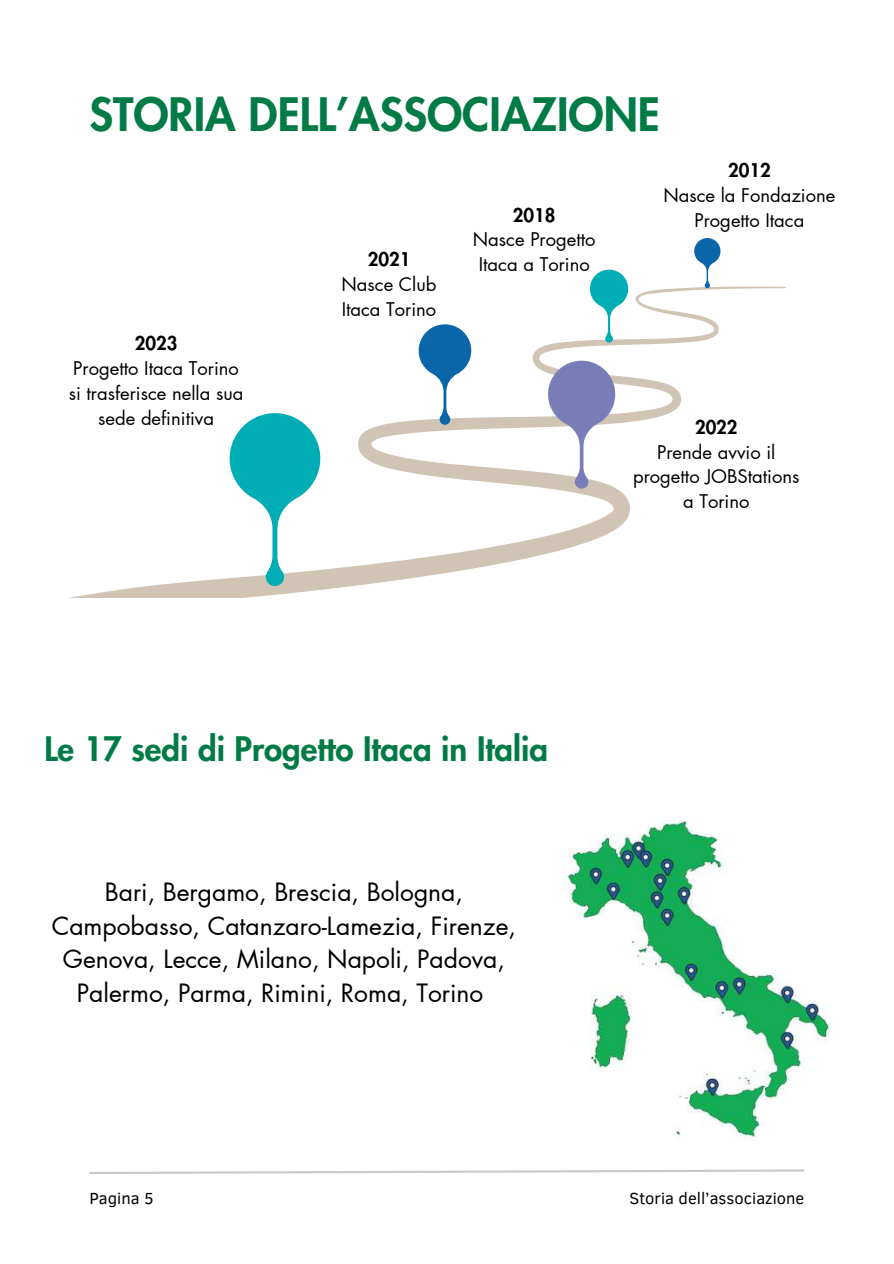
<style>
.page{position:relative;width:894px;height:1264px;background:#fff}
.page>*{position:absolute;margin:0;border:0;box-sizing:border-box;transform-origin:0 0}
.t1{font:800 45px "Futura LT Pro";color:#017b45}
.t2{font:800 33px "Futura LT Pro";color:#017b45}
.t3{font:24.6px/33.8px "Futura LT Pro";color:#000;text-align:center}
.t4{font:18.45px/24.8px "Futura LT Pro";color:#000;text-align:center}
.t5{font:800 18.45px "Futura LT Pro";color:#000}
.t6{font:16.5px "Clear Sans";color:#000001}
</style>
<div class="page">
<svg style="left:89px;top:1169px;width:716px;height:5px"></svg>
<svg style="left:69px;top:286px;width:716px;height:312px"></svg>
<svg style="left:229px;top:413px;width:91px;height:173px"></svg>
<svg style="left:548px;top:360px;width:67px;height:128px"></svg>
<svg style="left:418px;top:324px;width:53px;height:101px"></svg>
<svg style="left:589px;top:270px;width:39px;height:72px"></svg>
<svg style="left:694px;top:238px;width:26px;height:50px"></svg>
<img style="left:562px;top:820px;width:269px;height:321px">
<h1 class="t1" style="left:89px;top:94px;width:572px">STORIA DELL’ASSOCIAZIONE</h1>
<p class="t5" style="left:728px;top:162px;width:44px">2012</p>
<p class="t4" style="left:663px;top:183px;width:174px">Nasce la Fondazione</p>
<p class="t5" style="left:135px;top:335px;width:44px">2023</p>
<p class="t4" style="left:69px;top:357px;width:176px">Progetto Itaca Torino si trasferisce nella sua sede definitiva</p>
<p class="t5" style="left:513px;top:206px;width:44px">2018</p>
<p class="t4" style="left:694px;top:208px;width:111px">Progetto Itaca</p>
<p class="t4" style="left:473px;top:228px;width:124px">Nasce Progetto</p>
<p class="t5" style="left:367px;top:251px;width:44px">2021</p>
<p class="t4" style="left:478px;top:253px;width:112px">Itaca a Torino</p>
<p class="t4" style="left:341px;top:273px;width:96px;text-align:left">Nasce Club<br>Itaca Torino</p>
<p class="t5" style="left:694px;top:418px;width:44px">2022</p>
<p class="t4" style="left:633px;top:440px;width:168px">Prende avvio il progetto JOBStations a Torino</p>
<h2 class="t2" style="left:44px;top:734px;width:505px">Le 17 sedi di Progetto Itaca in Italia</h2>
<h3 class="t3" style="left:52px;top:875px;width:465px">Bari, Bergamo, Brescia, Bologna, Campobasso, Catanzaro-Lamezia, Firenze, Genova, Lecce, Milano, Napoli, Padova, Palermo, Parma, Rimini, Roma, Torino</h3>
<p class="t6" style="left:89px;top:1186px;width:66px">Pagina 5</p>
<p class="t6" style="left:629px;top:1186px;width:176px">Storia dell’associazione</p>
</div>
